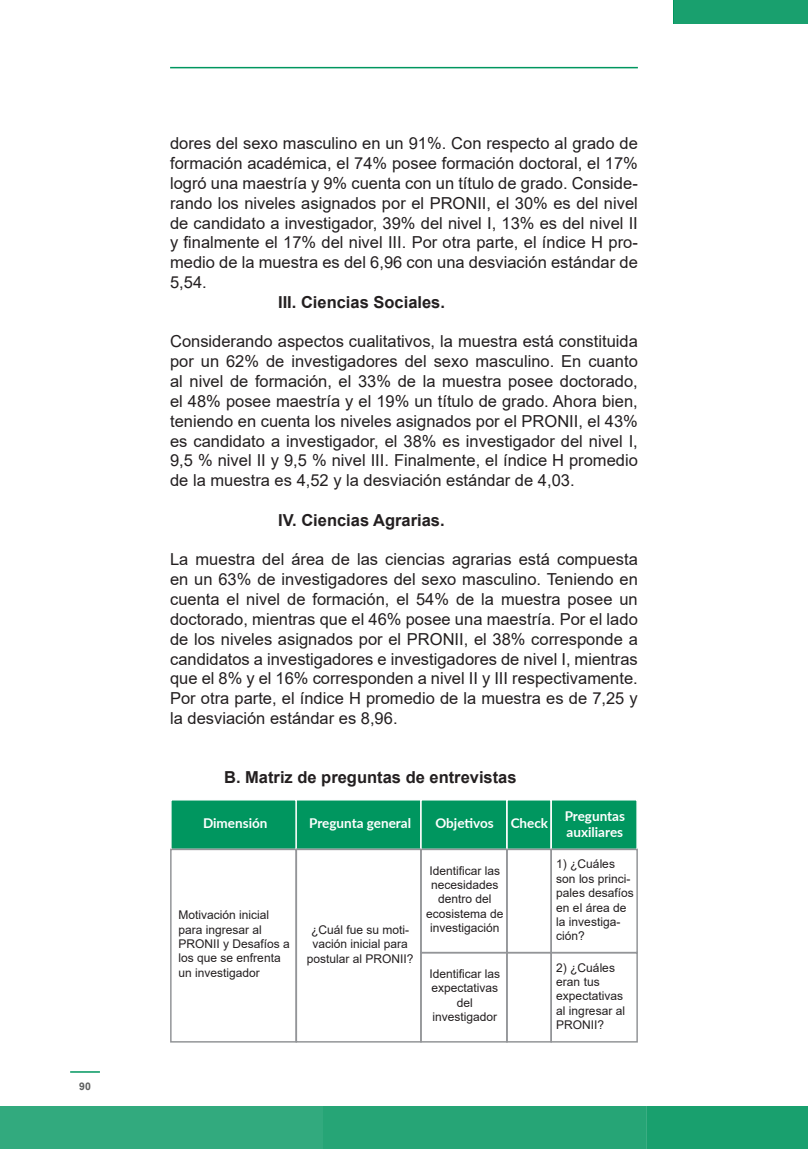
<style>
.page{position:relative;width:808px;height:1149px;background:#fff}
.page>*{position:absolute;margin:0;border:0;box-sizing:border-box;transform-origin:0 0}
.t1{font:16.5px/19.8px "Arial";color:#231f20;text-align:justify}
.t2{font:700 16.5px "Arial";color:#231f20}
.t3{font:700 13.5px/16.2px "Lato";color:#fff}
.t4{font:12px/14.4px "Arial";color:#231f20;text-align:center}
.t5{font:700 10.5px "Arial";color:#5e5f5f}
</style>
<div class="page">
<div style="left:674px;top:0;width:134px;height:23px;background:#19a06e"></div>
<div style="left:0;top:1106px;width:323px;height:42px;background:#32aa7e"></div>
<div style="left:323px;top:1106px;width:323px;height:42px;background:#26a576"></div>
<div style="left:646px;top:1106px;width:162px;height:42px;background:#19a06e"></div>
<hr style="left:170px;top:67px;width:468px;height:1px;background:#00965f">
<hr style="left:70px;top:1070px;width:30px;height:2px;background:#00965f">
<div style="left:295px;top:798px;width:127px;height:51px;background:#00965f;border:2px solid #fff"></div>
<div style="left:170px;top:798px;width:127px;height:51px;background:#00965f;border:2px solid #fff"></div>
<div style="left:420px;top:798px;width:88px;height:51px;background:#00965f;border:2px solid #fff"></div>
<div style="left:506px;top:798px;width:46px;height:51px;background:#00965f;border:2px solid #fff"></div>
<div style="left:550px;top:798px;width:88px;height:51px;background:#00965f;border:2px solid #fff"></div>
<div style="left:296px;top:848px;width:126px;height:194px;border:2px solid #939598"></div>
<div style="left:170px;top:848px;width:127px;height:194px;border:2px solid #939598"></div>
<div style="left:420px;top:848px;width:88px;height:105px;border:2px solid #939598"></div>
<div style="left:420px;top:951px;width:88px;height:91px;border:2px solid #939598"></div>
<div style="left:506px;top:848px;width:46px;height:105px;border:2px solid #939598"></div>
<div style="left:506px;top:951px;width:46px;height:91px;border:2px solid #939598"></div>
<div style="left:550px;top:848px;width:88px;height:105px;border:2px solid #939598"></div>
<div style="left:550px;top:951px;width:88px;height:91px;border:2px solid #939598"></div>
<p class="t5" style="left:79px;top:1078px;width:13px">90</p>
<p class="t1" style="left:170px;top:133px;width:469px">dores del sexo masculino en un 91%. Con respecto al grado de formación académica, el 74% posee formación doctoral, el 17% logró una maestría y 9% cuenta con un título de grado. Conside&shy;rando los niveles asignados por el PRONII, el 30% es del nivel de candidato a investigador, 39% del nivel I, 13% es del nivel II y finalmente el 17% del nivel III. Por otra parte, el índice H pro&shy;medio de la muestra es del 6,96 con una desviación estándar de 5,54.</p>
<p class="t2" style="left:278px;top:290px;width:168px">III. Ciencias Sociales.</p>
<p class="t1" style="left:170px;top:331px;width:469px">Considerando aspectos cualitativos, la muestra está constituida por un 62% de investigadores del sexo masculino. En cuanto al nivel de formación, el 33% de la muestra posee doctorado, el 48% posee maestría y el 19% un título de grado. Ahora bien, teniendo en cuenta los niveles asignados por el PRONII, el 43% es candidato a investigador, el 38% es investigador del nivel I, 9,5 % nivel II y 9,5 % nivel III. Finalmente, el índice H promedio de la muestra es 4,52 y la desviación estándar de 4,03.</p>
<p class="t2" style="left:278px;top:508px;width:168px">IV. Ciencias Agrarias.</p>
<p class="t1" style="left:170px;top:549px;width:469px">La muestra del área de las ciencias agrarias está compuesta en un 63% de investigadores del sexo masculino. Teniendo en cuenta el nivel de formación, el 54% de la muestra posee un doctorado, mientras que el 46% posee una maestría. Por el lado de los niveles asignados por el PRONII, el 38% corresponde a candidatos a investigadores e investigadores de nivel I, mientras que el 8% y el 16% corresponden a nivel II y III respectivamente.<br>Por otra parte, el índice H promedio de la muestra es de 7,25 y la desviación estándar es 8,96.</p>
<p class="t2" style="left:224px;top:765px;width:294px">B. Matriz de preguntas de entrevistas</p>
<p class="t3" style="left:203px;top:814px;width:66px">Dimensión</p>
<p class="t3" style="left:309px;top:814px;width:103px">Pregunta general</p>
<p class="t3" style="left:435px;top:814px;width:60px">Objetivos</p>
<p class="t3" style="left:511px;top:814px;width:39px">Check</p>
<p class="t3" style="left:565px;top:806px;width:62px">Preguntas auxiliares</p>
<p class="t4" style="left:179px;top:907px;width:113px;text-align:left">Motivación inicial para ingresar al<br>PRONII y Desafíos a los que se enfrenta un investigador</p>
<p class="t4" style="left:307px;top:922px;width:108px">¿Cuál fue su moti&shy;vación inicial para postular al PRONII?</p>
<p class="t4" style="left:426px;top:862px;width:79px">Identificar las necesidades dentro del ecosistema de investigación</p>
<p class="t4" style="left:430px;top:966px;width:72px">Identificar las expectativas del investigador</p>
<p class="t4" style="left:556px;top:856px;width:79px;text-align:left">1) ¿Cuáles son los princi&shy;pales desafíos en el área de la investiga&shy;ción?</p>
<p class="t4" style="left:556px;top:959px;width:70px;text-align:left">2) ¿Cuáles eran tus expectativas al ingresar al<br>PRONII?</p>
</div>
